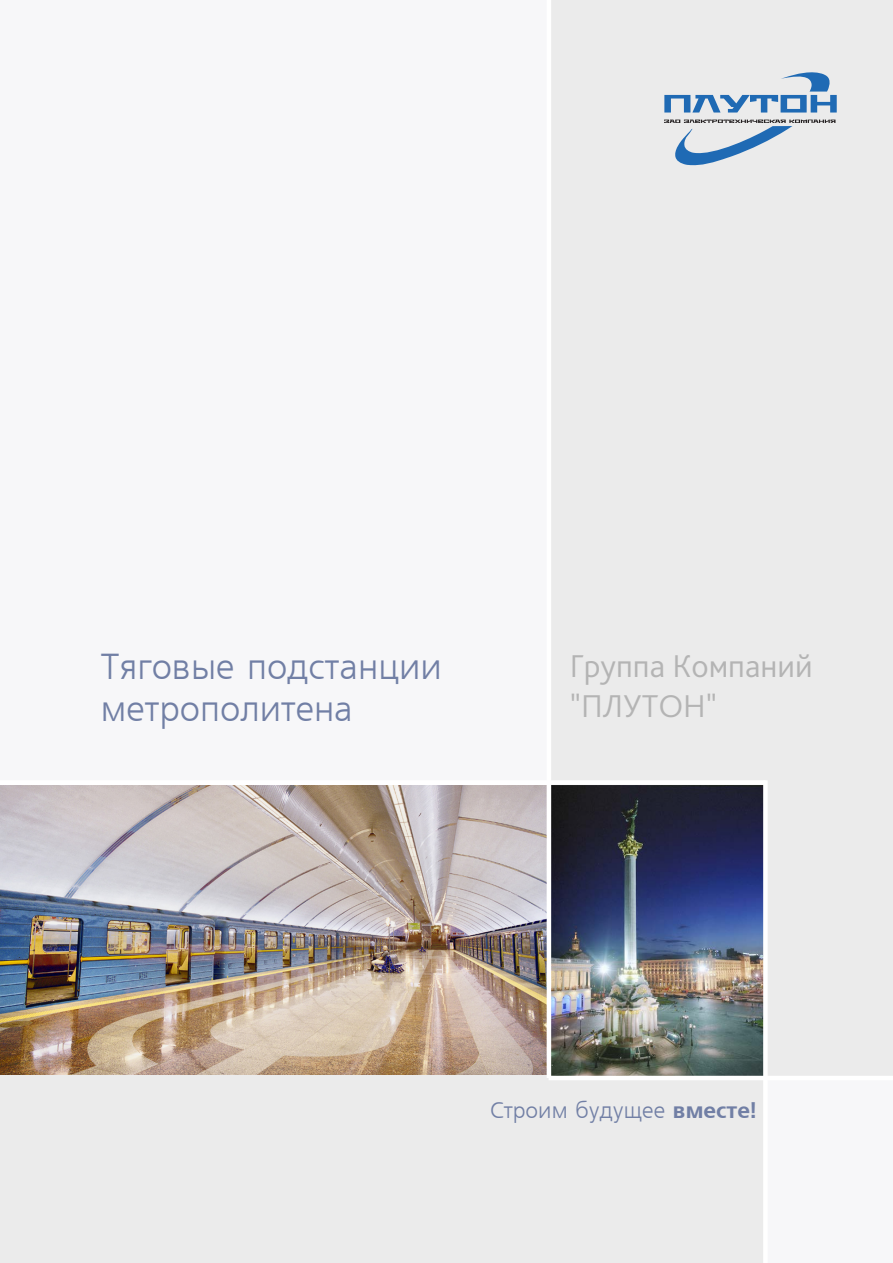
<style>
.page{position:relative;width:893px;height:1263px;background:#fff}
.page>*{position:absolute;margin:0;border:0;box-sizing:border-box;transform-origin:0 0}
.t1{font:36px "Ukrainian Free Set";color:#717fa5}
.t2{font:300 33px/39.6px "Bliss Pro";color:#b4b4b4}
.t3{font:22.5px "Ukrainian Free Set";color:#717fa5}
.s1{font-weight:700}
</style>
<div class="page">
<div style="left:0;top:0;width:549px;height:783px;background:#f7f7f9"></div>
<div style="left:767px;top:1078px;width:126px;height:185px;background:#f7f7f9"></div>
<div style="left:0;top:1076px;width:765px;height:187px;background:#ebebeb"></div>
<div style="left:547px;top:0;width:346px;height:1076px;background:#ebebeb"></div>
<img style="left:552px;top:785px;width:211px;height:291px">
<img style="left:0;top:786px;width:547px;height:288px">
<div style="left:0;top:780px;width:765px;height:5px;background:#fff"></div>
<div style="left:763px;top:780px;width:5px;height:483px;background:#fff"></div>
<hr style="left:549px;top:1076px;width:344px;height:4px;background:#fff">
<hr style="left:547px;top:0;width:4px;height:1078px;background:#fff">
<svg style="left:664px;top:119px;width:171px;height:47px"></svg>
<svg style="left:664px;top:72px;width:173px;height:41px"></svg>
<p class="t1" style="left:101px;top:648px;width:342px">Тяговые подстанции</p>
<p class="t1" style="left:101px;top:690px;width:253px">метрополитена</p>
<p class="t2" style="left:570px;top:646px;width:244px">Группа Компаний "ПЛУТОН"</p>
<p class="t3" style="left:489px;top:1098px;width:269px">Строим будущее <span class="s1">вместе!</span></p>
</div>
